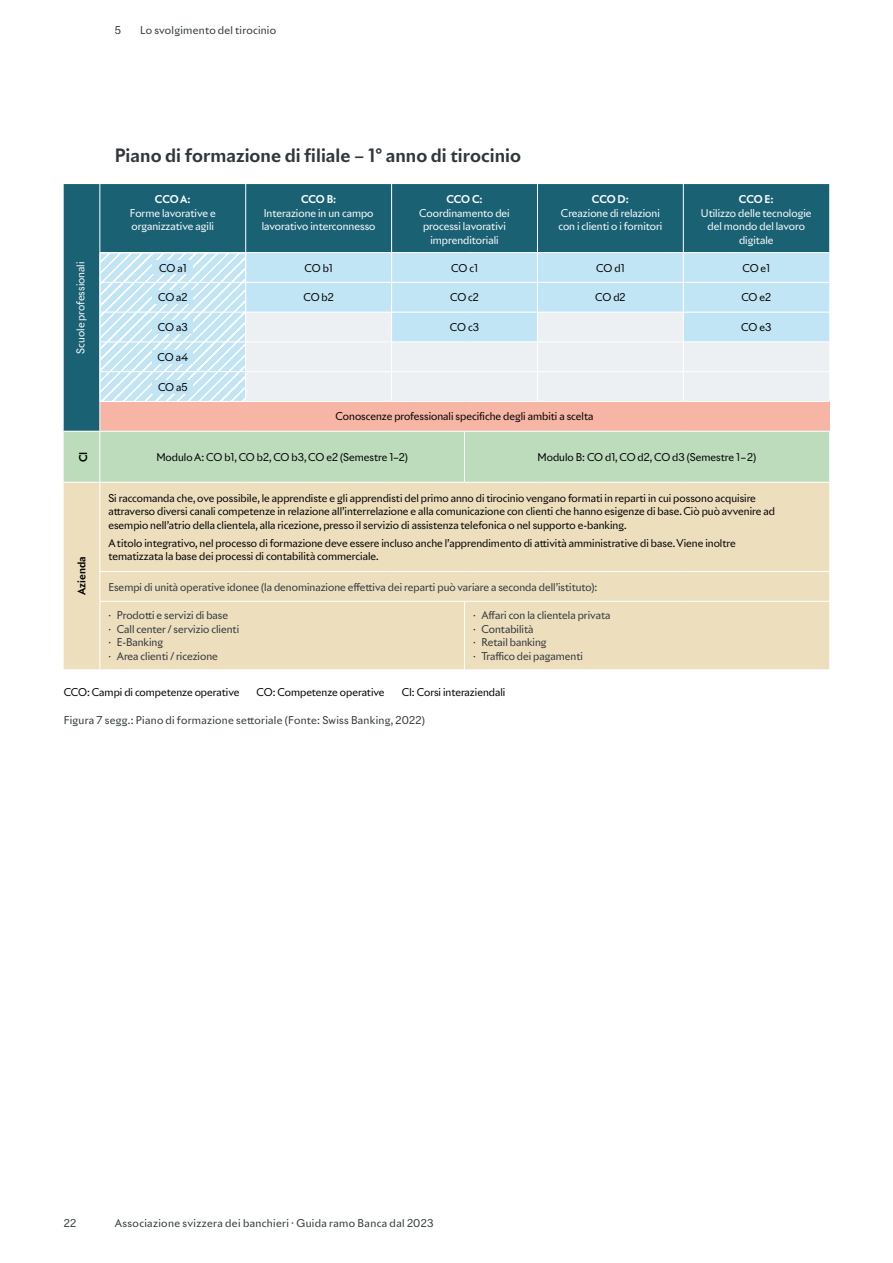
<style>
.page{position:relative;width:893px;height:1263px;background:#fff}
.page>*{position:absolute;margin:0;border:0;box-sizing:border-box;transform-origin:0 0}
.t1{font:700 18px "Riviera Nights";letter-spacing:.005em;color:#30383b}
.t2{font:10.5px/13.5px "Riviera Nights";color:#000}
.t3{font:10.5px/13.5px "Riviera Nights";color:#30383b}
.t4{font:10.5px/13.5px "Riviera Nights";color:#fff}
.t5{font:10.5px "Riviera Nights";letter-spacing:.025em;color:#30383b}
.t6{font:10.5px "Riviera Nights";letter-spacing:.035em;color:#30383b}
.t7{font:10.5px "Riviera Nights";letter-spacing:.02em;color:#30383b}
.t8{font:700 10.5px "Riviera Nights";letter-spacing:-.01em;color:#fff}
.t9{font:700 10.5px "Riviera Nights";color:#000}
</style>
<div class="page">
<div style="left:64px;top:184px;width:765px;height:69px;background:#1a6174"></div>
<div style="left:64px;top:483px;width:765px;height:186px;background:#eddebe"></div>
<hr style="left:99px;top:184px;width:1px;height:68px;background:#fff">
<hr style="left:245px;top:184px;width:1px;height:68px;background:#fff">
<hr style="left:391px;top:184px;width:1px;height:68px;background:#fff">
<hr style="left:537px;top:184px;width:1px;height:68px;background:#fff">
<hr style="left:683px;top:184px;width:1px;height:68px;background:#fff">
<hr style="left:99px;top:252px;width:147px;height:1px;background:#fff">
<hr style="left:246px;top:252px;width:146px;height:1px;background:#fff">
<hr style="left:392px;top:252px;width:72px;height:1px;background:#fff">
<hr style="left:464px;top:252px;width:73px;height:1px;background:#fff">
<hr style="left:537px;top:252px;width:146px;height:1px;background:#fff">
<hr style="left:683px;top:252px;width:146px;height:1px;background:#fff">
<hr style="left:99px;top:483px;width:1px;height:88px;background:#fff">
<hr style="left:99px;top:571px;width:147px;height:1px;background:#fff">
<svg style="left:99px;top:572px;width:1px;height:29px"></svg>
<hr style="left:246px;top:571px;width:146px;height:1px;background:#fff">
<hr style="left:392px;top:571px;width:72px;height:1px;background:#fff">
<hr style="left:464px;top:571px;width:73px;height:1px;background:#fff">
<hr style="left:537px;top:571px;width:146px;height:1px;background:#fff">
<hr style="left:683px;top:571px;width:146px;height:1px;background:#fff">
<hr style="left:99px;top:601px;width:147px;height:1px;background:#fff">
<hr style="left:99px;top:602px;width:1px;height:67px;background:#fff">
<hr style="left:246px;top:601px;width:146px;height:1px;background:#fff">
<hr style="left:392px;top:601px;width:72px;height:1px;background:#fff">
<hr style="left:464px;top:601px;width:73px;height:1px;background:#fff">
<hr style="left:464px;top:602px;width:1px;height:67px;background:#fff">
<hr style="left:537px;top:601px;width:146px;height:1px;background:#fff">
<hr style="left:683px;top:601px;width:146px;height:1px;background:#fff">
<svg style="left:64px;top:253px;width:765px;height:229px;background:#cedcda"></svg>
<div style="left:153px;top:261px;width:40px;height:13px;background:#c2e5f6"></div>
<div style="left:153px;top:291px;width:40px;height:13px;background:#c2e5f6"></div>
<div style="left:153px;top:320px;width:40px;height:13px;background:#c2e5f6"></div>
<div style="left:153px;top:350px;width:40px;height:13px;background:#c2e5f6"></div>
<div style="left:153px;top:380px;width:40px;height:13px;background:#c2e5f6"></div>
<hr style="left:100px;top:282px;width:146px;height:1px;background:#fff">
<hr style="left:100px;top:312px;width:146px;height:1px;background:#fff">
<hr style="left:100px;top:341px;width:146px;height:1px;background:#fff">
<hr style="left:100px;top:371px;width:146px;height:1px;background:#fff">
<p class="t3" style="left:115px;top:23px;width:8px">5</p>
<p class="t7" style="left:140px;top:23px;width:137px">Lo svolgimento del tirocinio</p>
<p class="t4" style="left:74px;top:354px;width:94px;rotate:-90deg">Scuole professionali</p>
<h1 class="t1" style="left:115px;top:143px;width:408px">Piano di formazione di filiale – 1° anno di tirocinio</h1>
<p class="t8" style="left:155px;top:193px;width:37px">CCO A:</p>
<p class="t4" style="left:130px;top:206px;width:87px">Forme lavorative e organizzative agili</p>
<p class="t8" style="left:301px;top:193px;width:37px">CCO B:</p>
<p class="t4" style="left:262px;top:206px;width:115px">Interazione in un campo lavorativo interconnesso</p>
<p class="t8" style="left:446px;top:193px;width:38px">CCO C:</p>
<p class="t4" style="left:419px;top:206px;width:92px;text-align:center">Coordinamento dei processi lavorativi imprenditoriali</p>
<p class="t8" style="left:592px;top:193px;width:38px">CCO D:</p>
<p class="t4" style="left:558px;top:206px;width:105px">Creazione di relazioni con i clienti o i fornitori</p>
<p class="t8" style="left:739px;top:193px;width:36px">CCO E:</p>
<p class="t4" style="left:701px;top:206px;width:112px;text-align:center">Utilizzo delle tecnologie del mondo del lavoro digitale</p>
<p class="t2" style="left:159px;top:261px;width:29px">CO a1</p>
<p class="t2" style="left:158px;top:291px;width:31px">CO a2</p>
<p class="t2" style="left:158px;top:320px;width:31px">CO a3</p>
<p class="t2" style="left:158px;top:350px;width:31px">CO a4</p>
<p class="t2" style="left:158px;top:380px;width:31px">CO a5</p>
<p class="t2" style="left:305px;top:261px;width:30px">CO b1</p>
<p class="t2" style="left:451px;top:261px;width:28px">CO c1</p>
<p class="t2" style="left:596px;top:261px;width:30px">CO d1</p>
<p class="t2" style="left:742px;top:261px;width:29px">CO e1</p>
<p class="t2" style="left:303px;top:291px;width:32px">CO b2</p>
<p class="t2" style="left:450px;top:291px;width:30px">CO c2</p>
<p class="t2" style="left:595px;top:291px;width:32px">CO d2</p>
<p class="t2" style="left:741px;top:291px;width:31px">CO e2</p>
<p class="t2" style="left:450px;top:320px;width:31px">CO c3</p>
<p class="t2" style="left:741px;top:320px;width:32px">CO e3</p>
<p class="t2" style="left:336px;top:410px;width:259px">Conoscenze professionali specifiche degli ambiti a scelta</p>
<p class="t9" style="left:76px;top:462px;width:12px;rotate:-90deg">CI</p>
<p class="t2" style="left:156px;top:450px;width:253px">Modulo A: CO b1, CO b2, CO b3, CO e2 (Semestre 1–2)</p>
<p class="t2" style="left:538px;top:450px;width:220px">Modulo B: CO d1, CO d2, CO d3 (Semestre 1–2)</p>
<p class="t9" style="left:75px;top:595px;width:40px;rotate:-90deg">Azienda</p>
<p class="t2" style="left:108px;top:491px;width:668px">Si raccomanda che, ove possibile, le apprendiste e gli apprendisti del primo anno di tirocinio vengano formati in reparti in cui possono acquisire attraverso diversi canali competenze in relazione all’interrelazione e alla comunicazione con clienti che hanno esigenze di base. Ciò può avvenire ad esempio nell’atrio della clientela, alla ricezione, presso il servizio di assistenza telefonica o nel supporto e-banking.</p>
<p class="t2" style="left:108px;top:536px;width:629px">A titolo integrativo, nel processo di formazione deve essere incluso anche l’apprendimento di attività amministrative di base. Viene inoltre tematizzata la base dei processi di contabilità commerciale.</p>
<p class="t3" style="left:108px;top:580px;width:490px">Esempi di unità operative idonee (la denominazione effettiva dei reparti può variare a seconda dell’istituto):</p>
<p class="t3" style="left:108px;top:608px;width:132px">· Prodotti e servizi di base<br>· Call center / servizio clienti · E-Banking<br>· Area clienti / ricezione</p>
<p class="t3" style="left:473px;top:608px;width:139px">· Affari con la clientela privata · Contabilità<br>· Retail banking<br>· Traffico dei pagamenti</p>
<p class="t2" style="left:64px;top:685px;width:177px">CCO: Campi di competenze operative</p>
<p class="t2" style="left:256px;top:685px;width:130px">CO: Competenze operative</p>
<p class="t2" style="left:402px;top:685px;width:105px">CI: Corsi interaziendali</p>
<p class="t5" style="left:64px;top:713px;width:363px">Figura 7 segg.: Piano di formazione settoriale (Fonte: Swiss Banking, 2022)</p>
<p class="t3" style="left:64px;top:1217px;width:14px">22</p>
<p class="t6" style="left:115px;top:1217px;width:320px">Associazione svizzera dei banchieri · Guida ramo Banca dal 2023</p>
</div>
